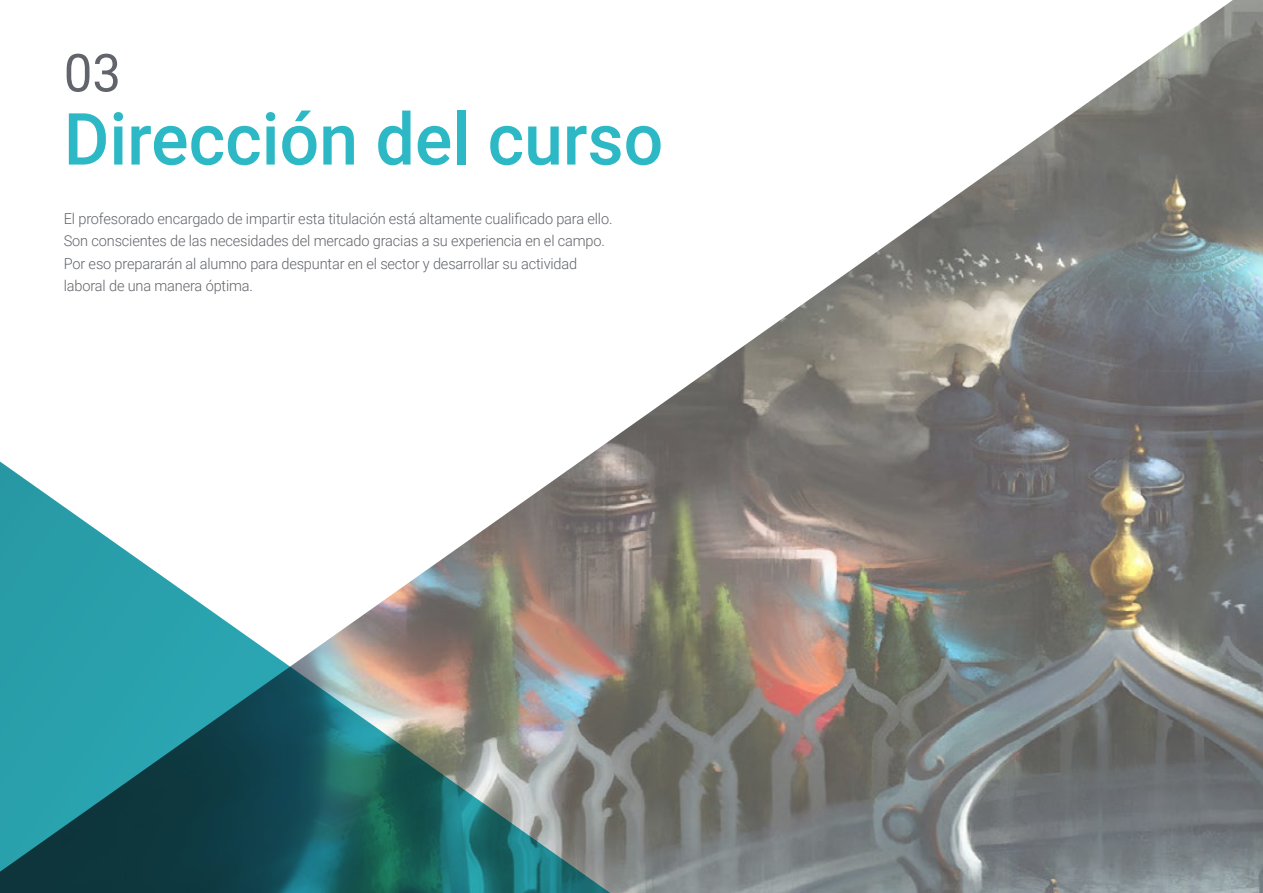
<style>
.page{position:relative;width:1263px;height:893px;background:#fff}
.page>*{position:absolute;margin:0;border:0;box-sizing:border-box;transform-origin:0 0}
.t1{font:500 72px "Roboto";color:#2db8c5}
.t2{font:52.5px "Roboto";color:#61646a}
.t3{font:300 15px/22.5px "Roboto";letter-spacing:-.01em;color:#61646a}
</style>
<div class="page">
<img style="left:602px;top:0;width:661px;height:893px">
<svg style="left:0;top:446px;width:640px;height:447px"></svg>
<h2 class="t2" style="left:64px;top:36px;width:59px">03</h2>
<h1 class="t1" style="left:64px;top:89px;width:601px">Dirección del curso</h1>
<p class="t3" style="left:64px;top:207px;width:550px">El profesorado encargado de impartir esta titulación está altamente cualificado para ello.<br>Son conscientes de las necesidades del mercado gracias a su experiencia en el campo.<br>Por eso prepararán al alumno para despuntar en el sector y desarrollar su actividad laboral de una manera óptima.</p>
</div>
